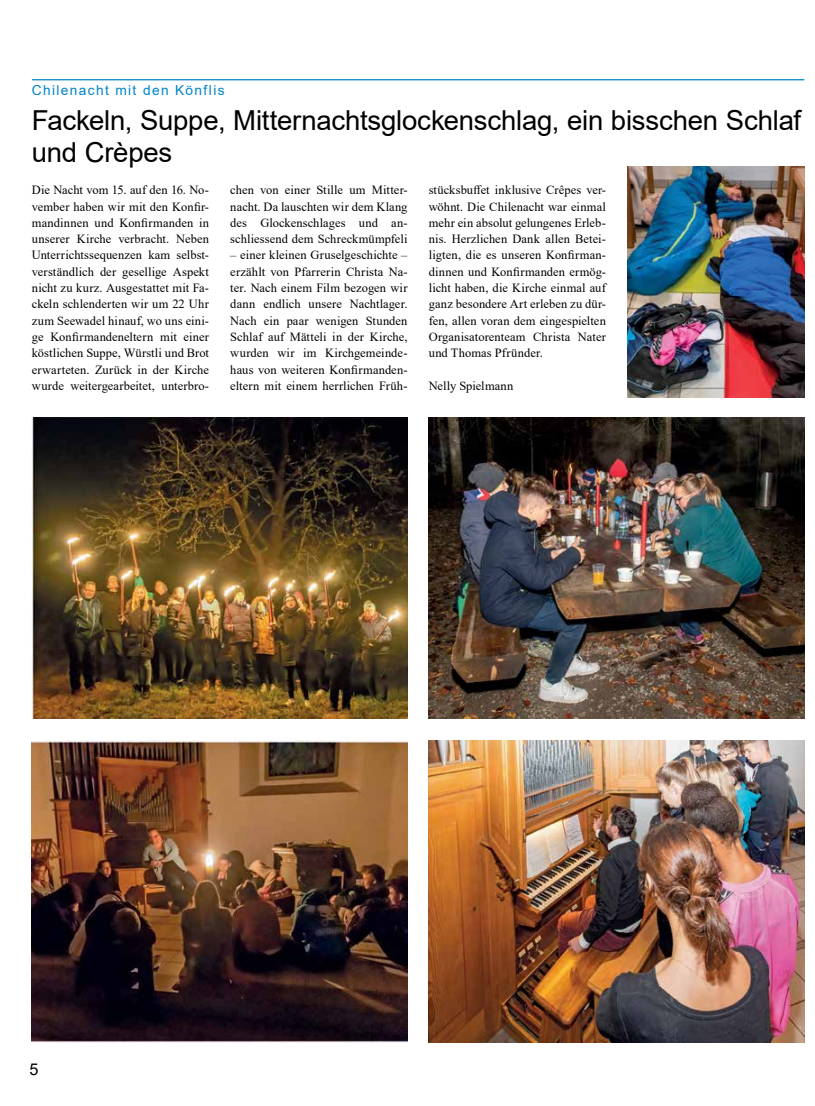
<style>
.page{position:relative;width:815px;height:1106px;background:#fff}
.page>*{position:absolute;margin:0;border:0;box-sizing:border-box;transform-origin:0 0}
.t1{font:27.5px/32.5px "Arial";letter-spacing:-.01em;color:#000}
.t2{font:16.25px "Arial";color:#000}
.t3{font:13.75px "Arial";letter-spacing:.095em;color:#0084c8}
.t4{font:12.5px/16.2px "Times New Roman";letter-spacing:.005em;color:#000;text-align:justify}
</style>
<div class="page">
<hr style="left:32px;top:79px;width:772px;height:1px;background:#0084c8">
<img style="left:429px;top:741px;width:375px;height:301px">
<img style="left:32px;top:417px;width:375px;height:301px">
<img style="left:32px;top:741px;width:375px;height:301px">
<img style="left:627px;top:167px;width:177px;height:230px">
<img style="left:429px;top:417px;width:375px;height:301px">
<p class="t3" style="left:32px;top:80px;width:194px">Chilenacht mit den Könflis</p>
<h1 class="t1" style="left:32px;top:104px;width:771px">Fackeln, Suppe, Mitternachtsglockenschlag, ein bisschen Schlaf und Crèpes</h1>
<p class="t4" style="left:230px;top:181px;width:179px">chen von einer Stille um Mitter&shy;nacht. Da lauschten wir dem Klang des Glockenschlages und an&shy;schliessend dem Schreckmümpfeli</p>
<p class="t4" style="left:230px;top:247px;width:179px">– einer kleinen Gruselgeschichte – erzählt von Pfarrerin Christa Na&shy;ter. Nach einem Film bezogen wir dann endlich unsere Nachtlager.<br>Nach ein paar wenigen Stunden Schlaf auf Mätteli in der Kirche, wurden wir im Kirchgemeinde&shy;haus von weiteren Konfirmanden&shy;eltern mit einem herrlichen Früh-</p>
<p class="t4" style="left:429px;top:181px;width:179px">stücksbuffet inklusive Crêpes ver&shy;wöhnt. Die Chilenacht war einmal mehr ein absolut gelungenes Erleb&shy;nis. Herzlichen Dank allen Betei&shy;ligten, die es unseren Konfirman&shy;dinnen und Konfirmanden ermög&shy;licht haben, die Kirche einmal auf ganz besondere Art erleben zu dür&shy;fen, allen voran dem eingespielten Organisatorenteam Christa Nater und Thomas Pfründer.</p>
<p class="t4" style="left:429px;top:377px;width:86px">Nelly Spielmann</p>
<p class="t4" style="left:32px;top:181px;width:179px">Die Nacht vom 15. auf den 16. No&shy;vember haben wir mit den Konfir&shy;mandinnen und Konfirmanden in unserer Kirche verbracht. Neben Unterrichtssequenzen kam selbst&shy;verständlich der gesellige Aspekt nicht zu kurz. Ausgestattet mit Fa&shy;ckeln schlenderten wir um 22 Uhr zum Seewadel hinauf, wo uns eini&shy;ge Konfirmandeneltern mit einer köstlichen Suppe, Würstli und Brot erwarteten. Zurück in der Kirche wurde weitergearbeitet, unterbro-</p>
<h2 class="t2" style="left:30px;top:1057px;width:11px">5</h2>
</div>
